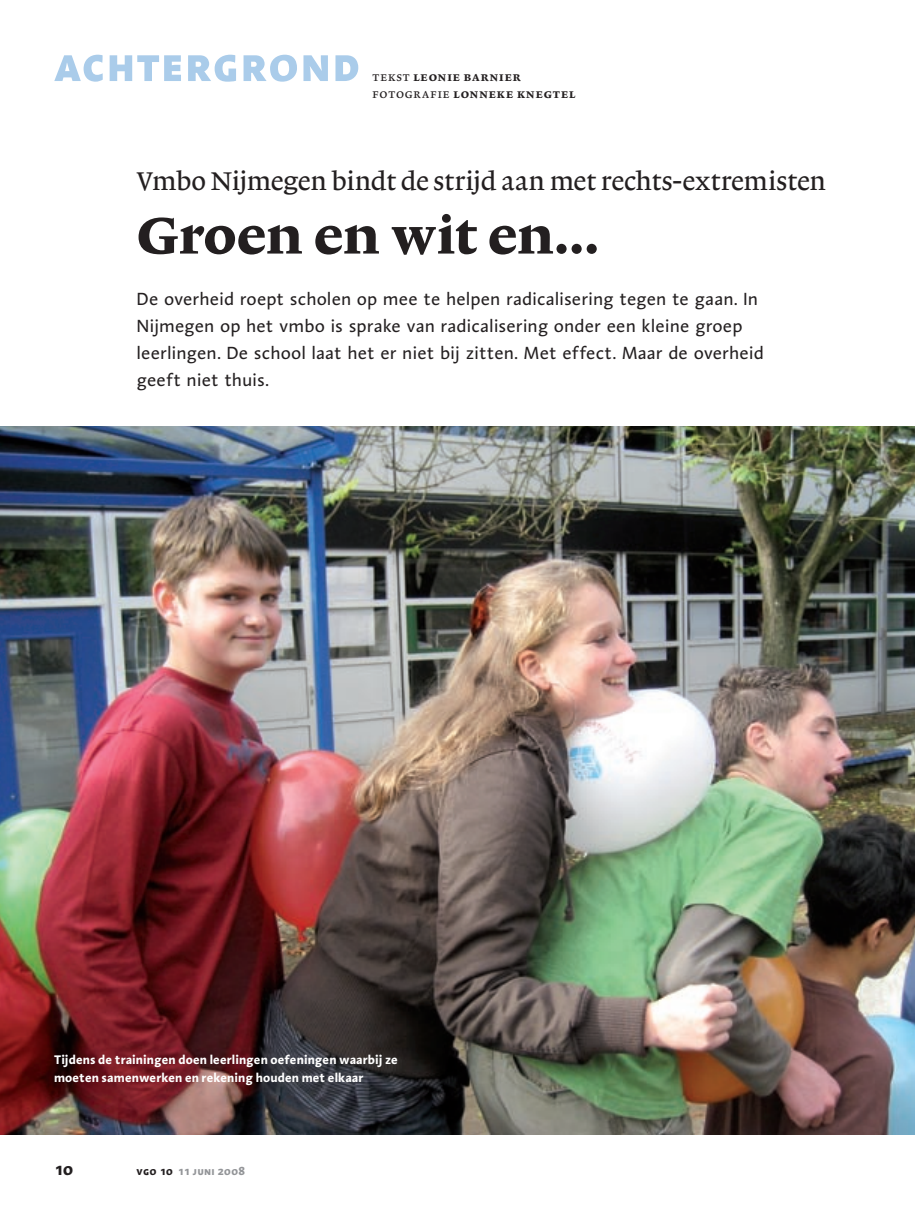
<style>
.page{position:relative;width:915px;height:1212px;background:#fff}
.page>*{position:absolute;margin:0;border:0;box-sizing:border-box;transform-origin:0 0}
.t1{font:54px "Lexicon No 1 Roman E Txt";letter-spacing:-.005em;color:#231f20}
.t2{font:700 52.5px "Linotype Aroma SC";letter-spacing:.015em;color:#aaccea}
.t3{font:500 27px "Lexicon No 1 Roman A";letter-spacing:-.01em;color:#231f20}
.t4{font:18px/27px "Linotype Aroma";color:#231f20}
.t5{font:700 18px "Linotype Aroma";color:#231f20}
.t6{font:700 12.75px/17.2px "Linotype Aroma";letter-spacing:.005em;color:#fff}
.t7{font:12.75px/17.2px "Lexicon No 1 Roman D Exp";letter-spacing:.075em;color:#231f20}
.t8{font:700 12px "Linotype Aroma SC";letter-spacing:.02em;color:#939598}
.s1{font-family:"Lexicon No 1 Roman A Exp"}
.s2{color:#231f20}
</style>
<div class="page">
<img style="left:0;top:426px;width:914px;height:708px">
<h2 class="t2" style="left:54px;top:28px;width:308px">achtergrond</h2>
<p class="t7" style="left:372px;top:68px;width:204px"><span class="s1">tekst</span> leonie barnier <span class="s1">fotografie</span> lonneke knegtel</p>
<h3 class="t3" style="left:136px;top:166px;width:690px">Vmbo Nijmegen bindt de strijd aan met rechts-extremisten</h3>
<h1 class="t1" style="left:136px;top:205px;width:464px">Groen en wit en...</h1>
<p class="t4" style="left:136px;top:285px;width:628px">De overheid roept scholen op mee te helpen radicalisering tegen te gaan. In Nijmegen op het vmbo is sprake van radicalisering onder een kleine groep leerlingen. De school laat het er niet bij zitten. Met effect. Maar de overheid geeft niet thuis.</p>
<p class="t6" style="left:54px;top:1051px;width:345px">Tijdens de trainingen doen leerlingen oefeningen waarbij ze moeten samenwerken en rekening houden met elkaar</p>
<p class="t5" style="left:54px;top:1156px;width:20px">10</p>
<p class="t8" style="left:136px;top:1163px;width:110px"><span class="s2">vgo 10</span> 11 juni 2008</p>
</div>
